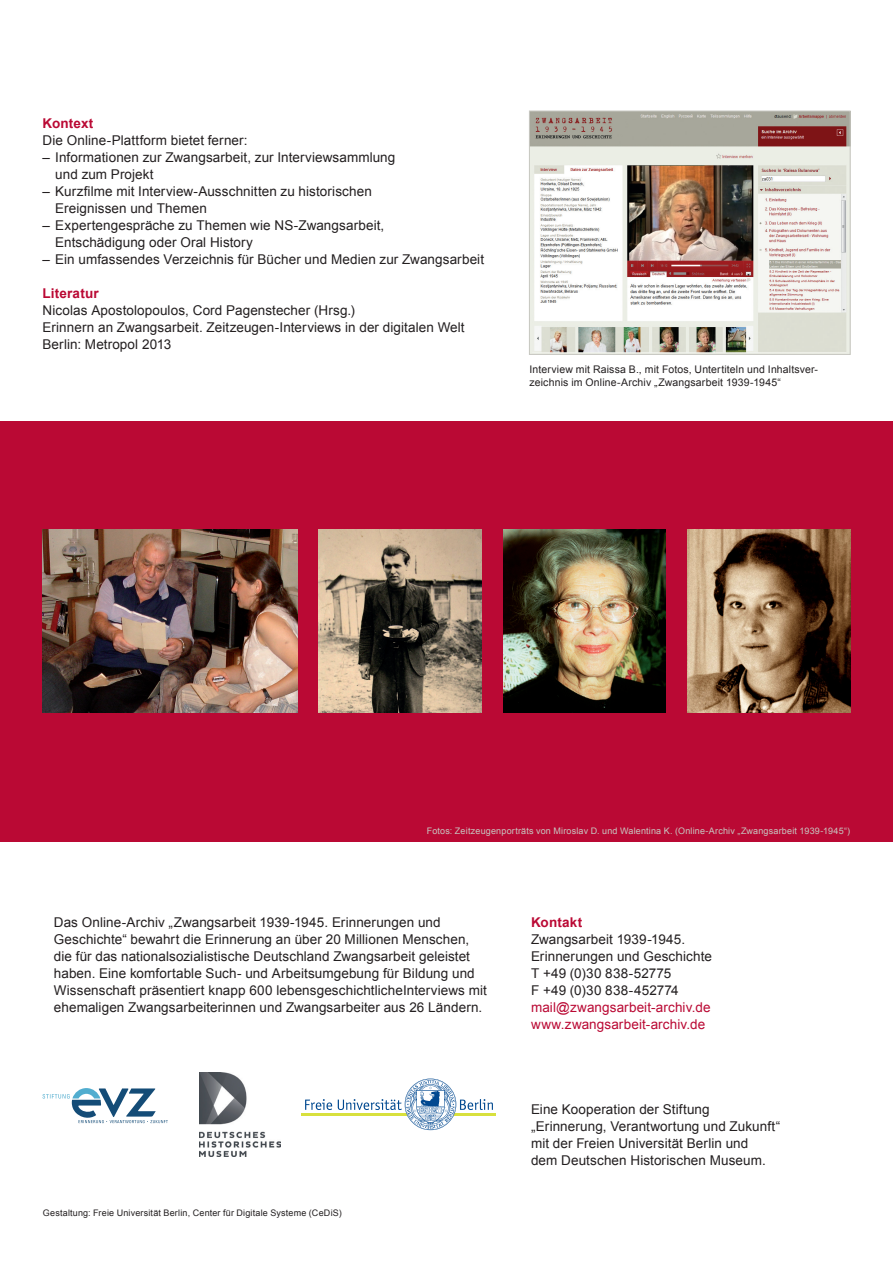
<style>
.page{position:relative;width:893px;height:1263px;background:#fff}
.page>*{position:absolute;margin:0;border:0;box-sizing:border-box;transform-origin:0 0}
.t1{font:13.5px/17px "Arial";letter-spacing:.005em;color:#231f20}
.t2{font:13.5px/17px "Arial";letter-spacing:.005em;color:#ba0934}
.t3{font:700 13.5px "Arial";letter-spacing:.015em;color:#ba0934}
.t4{font:10.5px/12.6px "Arial";letter-spacing:.015em;color:#231f20}
.t5{font:9px "Arial";letter-spacing:.02em;color:#c7c7c1}
.t6{font:9px "Arial";letter-spacing:.02em;color:#231f20}
</style>
<div class="page">
<svg style="left:305px;top:1099px;width:27px;height:11px"></svg>
<hr style="left:301px;top:1113px;width:195px;height:3px;background:#d8e03d">
<svg style="left:338px;top:1078px;width:155px;height:52px"></svg>
<div style="left:0;top:421px;width:893px;height:421px;background:#ba0934"></div>
<svg style="left:43px;top:1088px;width:125px;height:35px"></svg>
<img style="left:531px;top:113px;width:318px;height:240px">
<div style="left:529px;top:111px;width:322px;height:244px;border:1px solid #c7c7c1"></div>
<img style="left:199px;top:1072px;width:82px;height:84px">
<img style="left:319px;top:529px;width:163px;height:183px">
<img style="left:43px;top:529px;width:255px;height:183px">
<img style="left:503px;top:529px;width:163px;height:183px">
<img style="left:688px;top:529px;width:162px;height:183px">
<p class="t3" style="left:43px;top:114px;width:52px">Kontext</p>
<p class="t1" style="left:43px;top:132px;width:207px">Die Online-Plattform bietet ferner:</p>
<p class="t1" style="left:55px;top:149px;width:342px;text-indent:-13px">– Informationen zur Zwangsarbeit, zur Interviewsammlung und zum Projekt</p>
<p class="t1" style="left:55px;top:183px;width:318px;text-indent:-13px">– Kurzfilme mit Interview-Ausschnitten zu historischen<br>Ereignissen und Themen</p>
<p class="t1" style="left:55px;top:217px;width:331px;text-indent:-13px">– Expertengespräche zu Themen wie NS-Zwangsarbeit,<br>Entschädigung oder Oral History</p>
<p class="t1" style="left:43px;top:251px;width:443px">– Ein umfassendes Verzeichnis für Bücher und Medien zur Zwangsarbeit</p>
<p class="t3" style="left:43px;top:284px;width:58px">Literatur</p>
<p class="t1" style="left:43px;top:302px;width:424px">Nicolas Apostolopoulos, Cord Pagenstecher (Hrsg.)<br>Erinnern an Zwangsarbeit. Zeitzeugen-Interviews in der digitalen Welt<br>Berlin: Metropol 2013</p>
<p class="t4" style="left:529px;top:363px;width:290px">Interview mit Raissa B., mit Fotos, Untertiteln und Inhaltsver&shy;zeichnis im Online-Archiv „Zwangsarbeit 1939-1945“</p>
<p class="t5" style="left:427px;top:824px;width:425px">Fotos: Zeitzeugenporträts von Miroslav D. und Walentina K. (Online-Archiv „Zwangsarbeit 1939-1945“)</p>
<p class="t1" style="left:54px;top:914px;width:434px">Das Online-Archiv „Zwangsarbeit 1939-1945. Erinnerungen und Geschichte“ bewahrt die Erinnerung an über 20 Millionen Menschen, die für das nationalsozialistische Deutschland Zwangsarbeit geleistet haben. Eine komfortable Such- und Arbeitsumgebung für Bildung und Wissenschaft präsentiert knapp 600 lebensgeschichtlicheInterviews mit ehemaligen Zwangsarbeiterinnen und Zwangsarbeiter aus 26 Ländern.</p>
<p class="t6" style="left:43px;top:1207px;width:300px">Gestaltung: Freie Universität Berlin, Center für Digitale Systeme (CeDiS)</p>
<p class="t3" style="left:531px;top:913px;width:53px">Kontakt</p>
<p class="t1" style="left:531px;top:931px;width:182px">Zwangsarbeit 1939-1945.<br>Erinnerungen und Geschichte<br>T +49 (0)30 838-52775<br>F +49 (0)30 838-452774</p>
<p class="t2" style="left:531px;top:999px;width:181px">mail@zwangsarbeit-archiv.de www.zwangsarbeit-archiv.de</p>
<p class="t1" style="left:531px;top:1101px;width:251px">Eine Kooperation der Stiftung „Erinnerung, Verantwortung und Zukunft“ mit der Freien Universität Berlin und<br>dem Deutschen Historischen Museum.</p>
</div>
